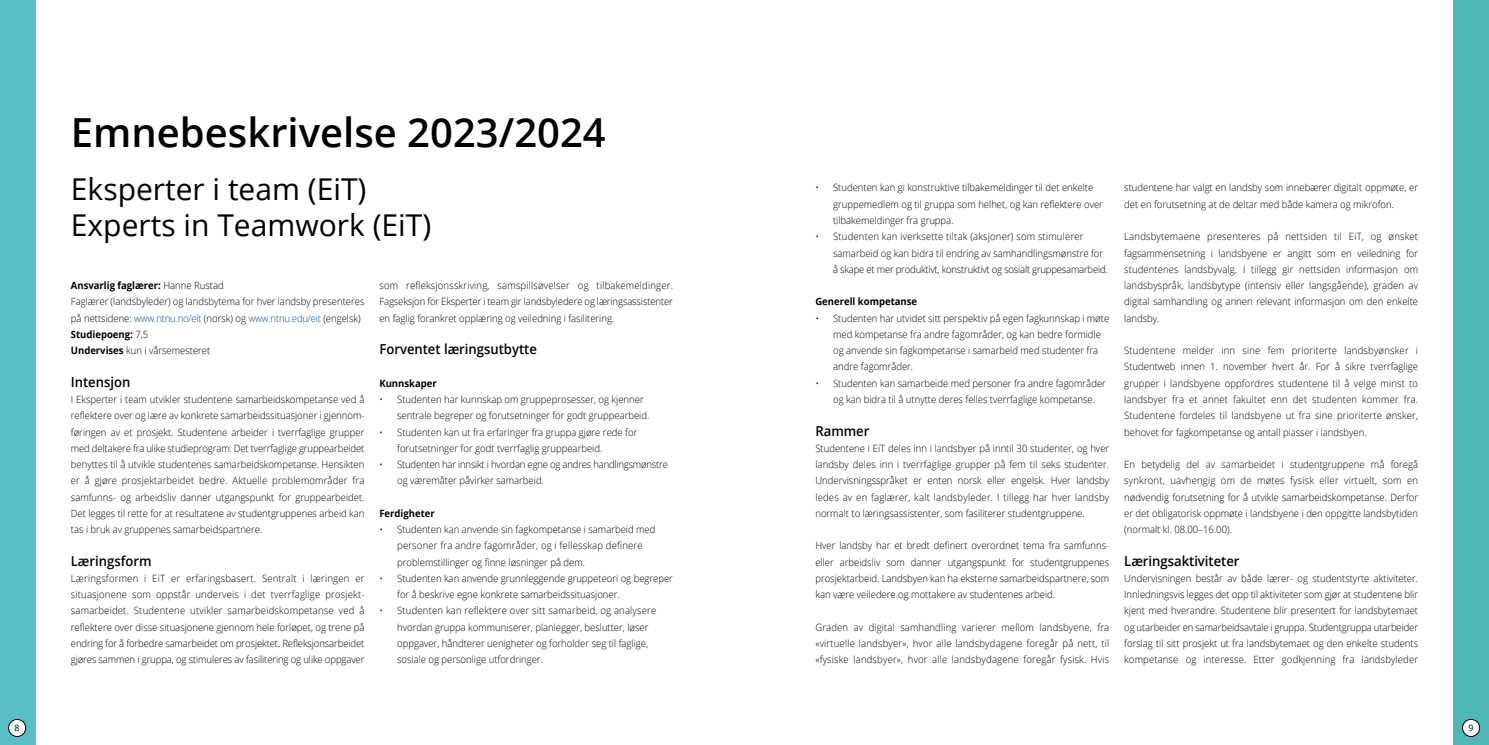
<style>
.page{position:relative;width:1489px;height:745px;background:#fff}
.page>*{position:absolute;margin:0;border:0;box-sizing:border-box;transform-origin:0 0}
.Overskrifter__H2{font:600 40px "Open Sans";color:#000}
.Underoverskrifter__H{font:30px "Open Sans";color:#000}
.Mellomoverskrifter{font:600 13.75px "Open Sans";color:#000;scale:.95 1}
.Brødtekst__P{font:300 10px/16.2px "Open Sans";color:#000;text-align:justify;scale:.95 1}
.Brødtekst__P-2{font:300 10px "Open Sans";letter-spacing:.02em;color:#000;scale:.95 1}
.Brødtekst__P-3{font:300 10px "Open Sans";letter-spacing:-.02em;color:#000;scale:.95 1}
.Brødtekst__P-4{font:700 10px "Open Sans";color:#000;scale:.95 1}
.t1{font:8.75px "Open Sans";color:#000}
.s1{font-weight:300}
.s2{color:#00509e}
.s3{font-weight:700}
</style>
<div class="page">
<div style="left:0;top:0;width:35px;height:744px;background:#5cbec9"></div>
<div style="left:1453px;top:0;width:35px;height:744px;background:#4eb8b9"></div>
<div style="left:1462px;top:719px;width:17px;height:17px;background:#fff;border-radius:50%"></div>
<div style="left:1462px;top:718px;width:17px;height:18px;border:1px solid #000;border-radius:50%"></div>
<div style="left:9px;top:719px;width:17px;height:17px;background:#fff;border-radius:50%"></div>
<div style="left:8px;top:718px;width:18px;height:18px;border:1px solid #000;border-radius:50%"></div>
<h2 class="Overskrifter__H2" style="left:71px;top:105px;width:536px">Emnebeskrivelse 2023/2024</h2>
<h3 class="Underoverskrifter__H" style="left:71px;top:169px;width:297px">Eksperter i team (EiT)</h3>
<h3 class="Underoverskrifter__H" style="left:71px;top:205px;width:362px">Experts in Teamwork (EiT)</h3>
<p class="Brødtekst__P-4" style="left:71px;top:278px;width:162px">Ansvarlig faglærer: <span class="s1">Hanne Rustad</span></p>
<p class="Brødtekst__P" style="left:71px;top:293px;width:310px">Faglærer (landsbyleder) og landsbytema for hver landsby presenteres på nettsidene: <span class="s2">www.ntnu.no/eit</span> (norsk) og <span class="s2">www.ntnu.edu/eit</span> (engelsk)</p>
<p class="Brødtekst__P-4" style="left:71px;top:327px;width:83px">Studiepoeng: <span class="s1">7,5</span></p>
<p class="Brødtekst__P" style="left:71px;top:342px;width:148px"><span class="s3">Undervises</span> kun i vårsemesteret</p>
<h5 class="Mellomoverskrifter" style="left:71px;top:372px;width:64px">Intensjon</h5>
<p class="Brødtekst__P" style="left:71px;top:390px;width:310px">I Eksperter i team utvikler studentene samarbeidskompetanse ved å reflektere over og lære av konkrete samarbeidssituasjoner i gjennom&shy;føringen av et prosjekt. Studentene arbeider i tverrfaglige grupper med deltakere fra ulike studieprogram. Det tverrfaglige gruppearbeidet benyttes til å utvikle studentenes samarbeidskompetanse. Hensikten er å gjøre prosjektarbeidet bedre. Aktuelle problemområder fra samfunns- og arbeidsliv danner utgangspunkt for gruppearbeidet.<br>Det legges til rette for at resultatene av studentgruppenes arbeid kan tas i bruk av gruppenes samarbeidspartnere.</p>
<h5 class="Mellomoverskrifter" style="left:71px;top:551px;width:86px">Læringsform</h5>
<p class="Brødtekst__P" style="left:71px;top:569px;width:310px">Læringsformen i EiT er erfaringsbasert. Sentralt i læringen er situasjonene som oppstår underveis i det tverrfaglige prosjekt&shy;samarbeidet. Studentene utvikler samarbeidskompetanse ved å reflektere over disse situasjonene gjennom hele forløpet, og trene på endring for å forbedre samarbeidet om prosjektet. Refleksjonsarbeidet gjøres sammen i gruppa, og stimuleres av fasilitering og ulike oppgaver</p>
<p class="Brødtekst__P" style="left:379px;top:277px;width:310px">som refleksjonsskriving, samspillsøvelser og tilbakemeldinger.<br>Fagseksjon for Eksperter i team gir landsbyledere og læringsassistenter en faglig forankret opplæring og veiledning i fasilitering.</p>
<h5 class="Mellomoverskrifter" style="left:379px;top:339px;width:167px">Forventet læringsutbytte</h5>
<p class="Brødtekst__P-4" style="left:379px;top:376px;width:62px">Kunnskaper</p>
<p class="Brødtekst__P" style="left:379px;top:390px;width:280px">• Studenten har kunnskap om gruppeprosesser, og kjenner</p>
<p class="Brødtekst__P" style="left:397px;top:407px;width:267px">sentrale begreper og forutsetninger for godt gruppearbeid.</p>
<p class="Brødtekst__P" style="left:379px;top:423px;width:273px">• Studenten kan ut fra erfaringer fra gruppa gjøre rede for</p>
<p class="Brødtekst__P" style="left:397px;top:439px;width:217px">forutsetninger for godt tverrfaglig gruppearbeid.</p>
<p class="Brødtekst__P-3" style="left:379px;top:457px;width:305px">• Studenten har innsikt i hvordan egne og andres handlingsmønstre</p>
<p class="Brødtekst__P" style="left:397px;top:472px;width:156px">og væremåter påvirker samarbeid.</p>
<p class="Brødtekst__P-4" style="left:379px;top:506px;width:60px">Ferdigheter</p>
<p class="Brødtekst__P" style="left:379px;top:520px;width:292px">• Studenten kan anvende sin fagkompetanse i samarbeid med</p>
<p class="Brødtekst__P-2" style="left:397px;top:538px;width:260px">personer fra andre fagområder, og i fellesskap definere</p>
<p class="Brødtekst__P" style="left:397px;top:553px;width:199px">problemstillinger og finne løsninger på dem.</p>
<p class="Brødtekst__P" style="left:379px;top:569px;width:310px">• Studenten kan anvende grunnleggende gruppeteori og begreper</p>
<p class="Brødtekst__P" style="left:397px;top:585px;width:236px">for å beskrive egne konkrete samarbeidssituasjoner.</p>
<p class="Brødtekst__P-2" style="left:379px;top:603px;width:293px">• Studenten kan reflektere over sitt samarbeid, og analysere</p>
<p class="Brødtekst__P" style="left:397px;top:618px;width:266px">hvordan gruppa kommuniserer, planlegger, beslutter, løser</p>
<p class="Brødtekst__P" style="left:397px;top:634px;width:266px">oppgaver, håndterer uenigheter og forholder seg til faglige,</p>
<p class="Brødtekst__P" style="left:397px;top:650px;width:155px">sosiale og personlige utfordringer.</p>
<p class="Brødtekst__P" style="left:815px;top:179px;width:294px">• Studenten kan gi konstruktive tilbakemeldinger til det enkelte</p>
<p class="Brødtekst__P" style="left:833px;top:195px;width:285px">gruppemedlem og til gruppa som helhet, og kan reflektere over</p>
<p class="Brødtekst__P" style="left:833px;top:212px;width:128px">tilbakemeldinger fra gruppa.</p>
<p class="Brødtekst__P-2" style="left:815px;top:230px;width:284px">• Studenten kan iverksette tiltak (aksjoner) som stimulerer</p>
<p class="Brødtekst__P" style="left:833px;top:244px;width:286px">samarbeid og kan bidra til endring av samhandlingsmønstre for</p>
<p class="Brødtekst__P-3" style="left:833px;top:262px;width:290px">å skape et mer produktivt, konstruktivt og sosialt gruppesamarbeid.</p>
<p class="Brødtekst__P-4" style="left:815px;top:294px;width:109px">Generell kompetanse</p>
<p class="Brødtekst__P" style="left:815px;top:309px;width:311px">• Studenten har utvidet sitt perspektiv på egen fagkunnskap i møte</p>
<p class="Brødtekst__P" style="left:833px;top:325px;width:283px">med kompetanse fra andre fagområder, og kan bedre formidle</p>
<p class="Brødtekst__P" style="left:833px;top:342px;width:280px">og anvende sin fagkompetanse i samarbeid med studenter fra</p>
<p class="Brødtekst__P" style="left:833px;top:358px;width:86px">andre fagområder.</p>
<p class="Brødtekst__P" style="left:815px;top:374px;width:307px">• Studenten kan samarbeide med personer fra andre fagområder</p>
<p class="Brødtekst__P" style="left:833px;top:390px;width:277px">og kan bidra til å utnytte deres felles tverrfaglige kompetanse.</p>
<h5 class="Mellomoverskrifter" style="left:815px;top:421px;width:58px">Rammer</h5>
<p class="Brødtekst__P" style="left:815px;top:439px;width:311px">Studentene i EiT deles inn i landsbyer på inntil 30 studenter, og hver landsby deles inn i tverrfaglige grupper på fem til seks studenter.<br>Undervisningsspråket er enten norsk eller engelsk. Hver landsby ledes av en faglærer, kalt landsbyleder. I tillegg har hver landsby normalt to læringsassistenter, som fasiliterer studentgruppene.</p>
<p class="Brødtekst__P" style="left:815px;top:537px;width:311px">Hver landsby har et bredt definert overordnet tema fra samfunns&shy;eller arbeidsliv som danner utgangspunkt for studentgruppenes prosjektarbeid. Landsbyen kan ha eksterne samarbeidspartnere, som kan være veiledere og mottakere av studentenes arbeid.</p>
<p class="Brødtekst__P" style="left:815px;top:618px;width:311px">Graden av digital samhandling varierer mellom landsbyene, fra «virtuelle landsbyer», hvor alle landsbydagene foregår på nett, til «fysiske landsbyer», hvor alle landsbydagene foregår fysisk. Hvis</p>
<p class="Brødtekst__P" style="left:1124px;top:179px;width:311px">studentene har valgt en landsby som innebærer digitalt oppmøte, er det en forutsetning at de deltar med både kamera og mikrofon.</p>
<p class="Brødtekst__P" style="left:1124px;top:228px;width:311px">Landsbytemaene presenteres på nettsiden til EiT, og ønsket fagsammensetning i landsbyene er angitt som en veiledning for studentenes landsbyvalg. I tillegg gir nettsiden informasjon om landsbyspråk, landsbytype (intensiv eller langsgående), graden av digital samhandling og annen relevant informasjon om den enkelte landsby.</p>
<p class="Brødtekst__P" style="left:1124px;top:342px;width:311px">Studentene melder inn sine fem prioriterte landsbyønsker i Studentweb innen 1. november hvert år. For å sikre tverrfaglige grupper i landsbyene oppfordres studentene til å velge minst to landsbyer fra et annet fakultet enn det studenten kommer fra.<br>Studentene fordeles til landsbyene ut fra sine prioriterte ønsker, behovet for fagkompetanse og antall plasser i landsbyen.</p>
<p class="Brødtekst__P" style="left:1124px;top:455px;width:311px">En betydelig del av samarbeidet i studentgruppene må foregå synkront, uavhengig om de møtes fysisk eller virtuelt, som en nødvendig forutsetning for å utvikle samarbeidskompetanse. Derfor er det obligatorisk oppmøte i landsbyene i den oppgitte landsbytiden (normalt kl. 08.00–16.00).</p>
<h5 class="Mellomoverskrifter" style="left:1124px;top:551px;width:123px">Læringsaktiviteter</h5>
<p class="Brødtekst__P" style="left:1124px;top:569px;width:311px">Undervisningen består av både lærer- og studentstyrte aktiviteter.<br>Innledningsvis legges det opp til aktiviteter som gjør at studentene blir kjent med hverandre. Studentene blir presentert for landsbytemaet og utarbeider en samarbeidsavtale i gruppa. Studentgruppa utarbeider forslag til sitt prosjekt ut fra landsbytemaet og den enkelte students kompetanse og interesse. Etter godkjenning fra landsbyleder</p>
<p class="t1" style="left:15px;top:721px;width:7px">8</p>
<p class="t1" style="left:1468px;top:721px;width:7px">9</p>
</div>
